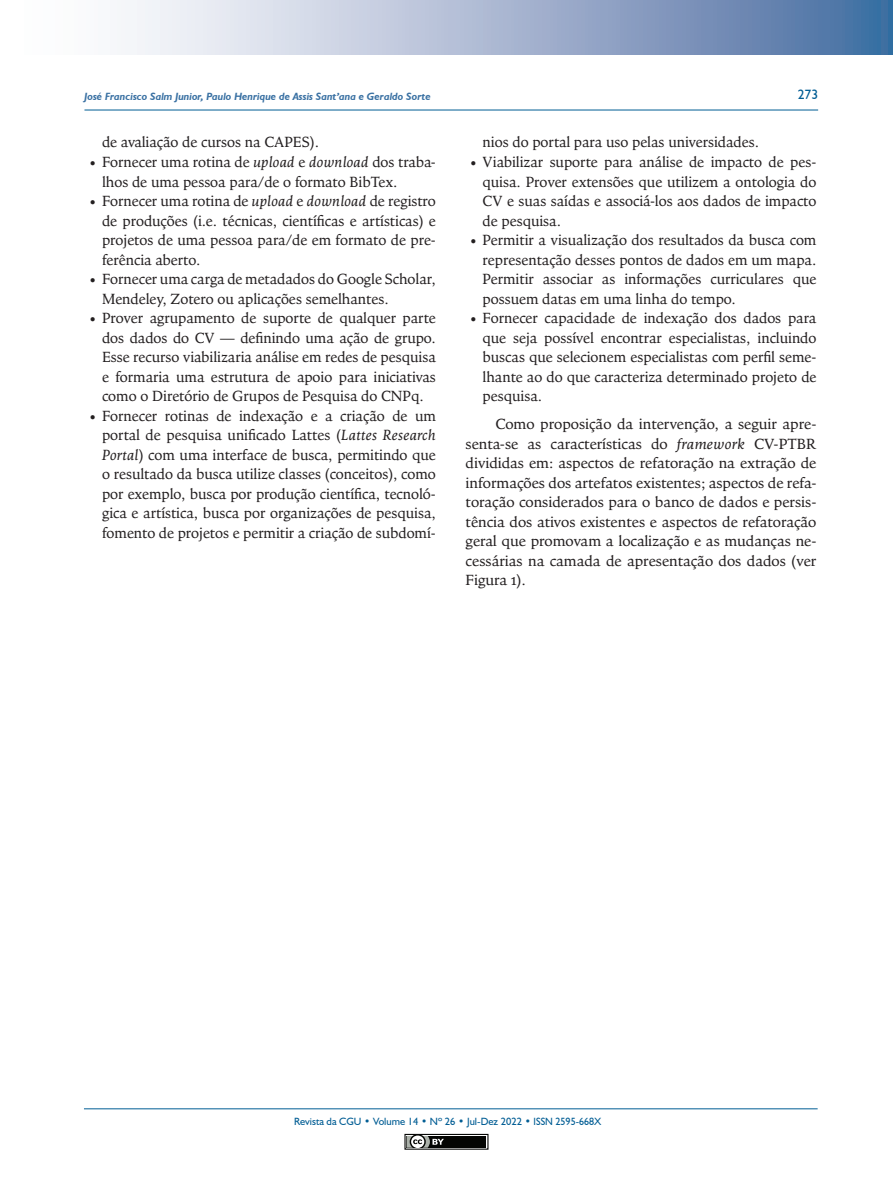
<style>
.page{position:relative;width:893px;height:1191px;background:#fff}
.page>*{position:absolute;margin:0;border:0;box-sizing:border-box;transform-origin:0 0}
.TEXTO_DUAS_COLUNAS{font:15px/19.5px "Goodchild Pro";color:#231f20;text-align:justify}
.t1{font:13.5px "Humanist 521 BT";color:#015d94}
.t2{font:italic 700 10.5px "Humanist 521 BT";color:#3a71a3}
.t3{font:10.5px "Humanist 521 BT";color:#015d94}
.s1{font-style:italic}
</style>
<div class="page">
<svg style="left:125px;top:0;width:768px;height:54px;background:#a3b4cf"></svg>
<hr style="left:84px;top:110px;width:734px;height:1px;background:#015d94">
<hr style="left:84px;top:1108px;width:734px;height:1px;background:#015d94">
<div style="left:404px;top:1133px;width:84px;height:16px;border:1px solid #040503"></div>
<div style="left:407px;top:1135px;width:79px;height:12px;background:#040503"></div>
<svg style="left:404px;top:1133px;width:40px;height:17px"></svg>
<p class="t2" style="left:84px;top:90px;width:348px">José Francisco Salm Junior, Paulo Henrique de Assis Sant’ana e Geraldo Sorte</p>
<p class="t1" style="left:798px;top:86px;width:22px">273</p>
<p class="TEXTO_DUAS_COLUNAS" style="left:102px;top:133px;width:219px">de avaliação de cursos na CAPES).</p>
<p class="TEXTO_DUAS_COLUNAS" style="left:102px;top:152px;width:335px;text-indent:-13px">• Fornecer uma rotina de <span class="s1">upload</span> e <span class="s1">download</span> dos traba&shy;lhos de uma pessoa para/de o formato BibTex.</p>
<p class="TEXTO_DUAS_COLUNAS" style="left:102px;top:191px;width:335px;text-indent:-13px">• Fornecer uma rotina de <span class="s1">upload</span> e <span class="s1">download</span> de registro de produções (i.e. técnicas, científicas e artísticas) e projetos de uma pessoa para/de em formato de pre&shy;ferência aberto.</p>
<p class="TEXTO_DUAS_COLUNAS" style="left:102px;top:269px;width:335px;text-indent:-13px">• Fornecer uma carga de metadados do Google Scholar,<br>Mendeley, Zotero ou aplicações semelhantes.</p>
<p class="TEXTO_DUAS_COLUNAS" style="left:102px;top:308px;width:335px;text-indent:-13px">• Prover agrupamento de suporte de qualquer parte dos dados do CV — definindo uma ação de grupo.<br>Esse recurso viabilizaria análise em redes de pesquisa e formaria uma estrutura de apoio para iniciativas como o Diretório de Grupos de Pesquisa do CNPq.</p>
<p class="TEXTO_DUAS_COLUNAS" style="left:102px;top:406px;width:335px;text-indent:-13px">• Fornecer rotinas de indexação e a criação de um portal de pesquisa unificado Lattes (<span class="s1">Lattes Research Portal</span>) com uma interface de busca, permitindo que o resultado da busca utilize classes (conceitos), como por exemplo, busca por produção científica, tecnoló&shy;gica e artística, busca por organizações de pesquisa, fomento de projetos e permitir a criação de subdomí-</p>
<p class="TEXTO_DUAS_COLUNAS" style="left:483px;top:133px;width:278px">nios do portal para uso pelas universidades.</p>
<p class="TEXTO_DUAS_COLUNAS" style="left:483px;top:152px;width:335px;text-indent:-13px">• Viabilizar suporte para análise de impacto de pes&shy;quisa. Prover extensões que utilizem a ontologia do CV e suas saídas e associá-los aos dados de impacto de pesquisa.</p>
<p class="TEXTO_DUAS_COLUNAS" style="left:483px;top:230px;width:335px;text-indent:-13px">• Permitir a visualização dos resultados da busca com representação desses pontos de dados em um mapa.<br>Permitir associar as informações curriculares que possuem datas em uma linha do tempo.</p>
<p class="TEXTO_DUAS_COLUNAS" style="left:483px;top:308px;width:335px;text-indent:-13px">• Fornecer capacidade de indexação dos dados para que seja possível encontrar especialistas, incluindo buscas que selecionem especialistas com perfil seme&shy;lhante ao do que caracteriza determinado projeto de pesquisa.</p>
<p class="TEXTO_DUAS_COLUNAS" style="left:466px;top:414px;width:352px;text-indent:30px">Como proposição da intervenção, a seguir apre&shy;senta-se as características do <span class="s1">framework</span> CV-PTBR divididas em: aspectos de refatoração na extração de informações dos artefatos existentes; aspectos de refa&shy;toração considerados para o banco de dados e persis&shy;tência dos ativos existentes e aspectos de refatoração geral que promovam a localização e as mudanças ne&shy;cessárias na camada de apresentação dos dados (ver Figura 1).</p>
<p class="t3" style="left:294px;top:1115px;width:309px">Revista da CGU • Volume 14 • Nº 26 • Jul-Dez 2022 • ISSN 2595-668X</p>
</div>
